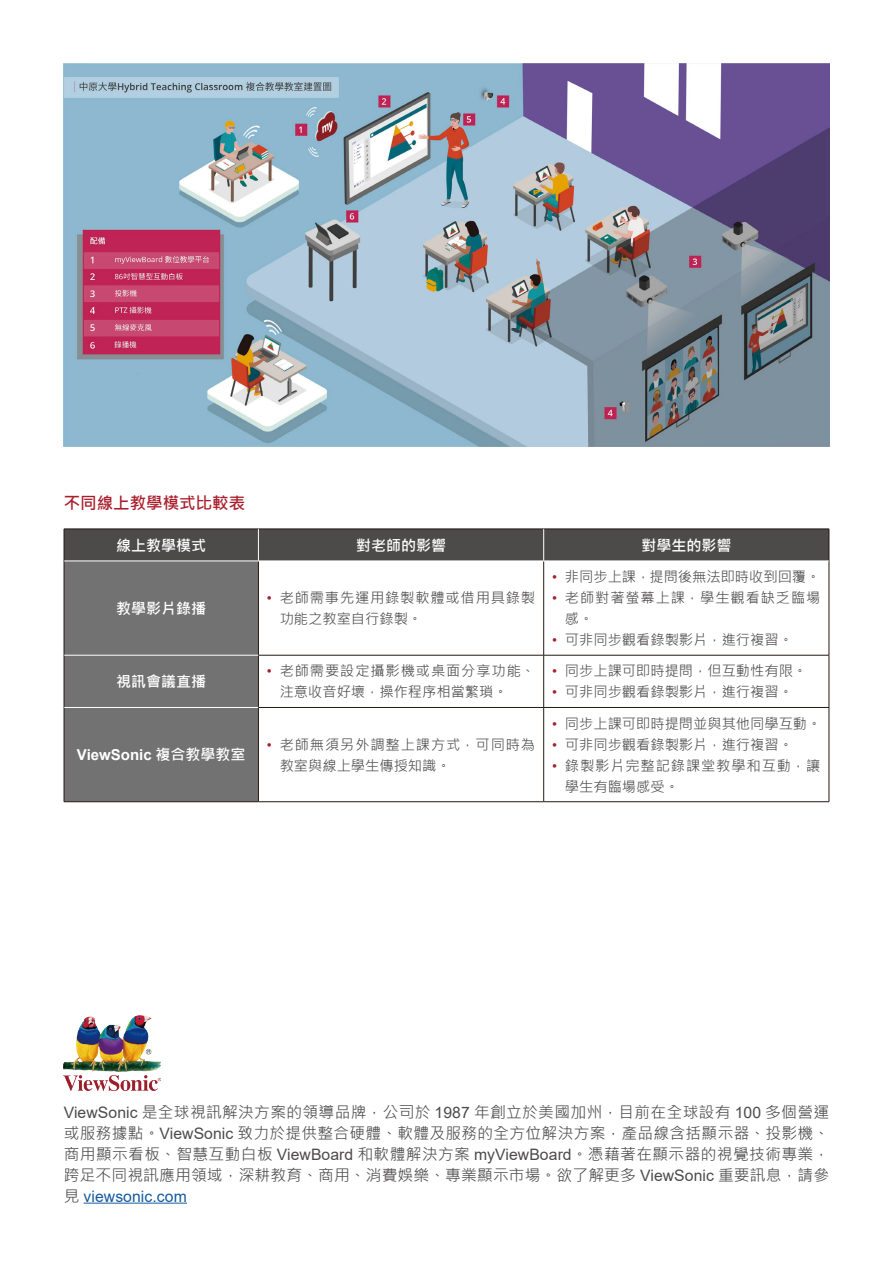
<style>
.page{position:relative;width:893px;height:1263px;background:#fff}
.page>*{position:absolute;margin:0;border:0;box-sizing:border-box;transform-origin:0 0}
.t1{font:700 16.5px "Microsoft Jheng Hei";color:#aa1f2d}
.t2{font:15.75px/21px "Microsoft Jheng Hei";letter-spacing:.01em;color:#4d4a4a;text-align:justify}
.t3{font:700 15px "Microsoft Jheng Hei";color:#fff}
.t4{font:700 15px "Arial";color:#fff}
.t5{font:14.25px/21px "Microsoft Jheng Hei";letter-spacing:.06em;color:#4d4a4a}
.t6{font:14.25px "Microsoft Jheng Hei";color:#4d4a4a}
.s1{font-family:"Arial";color:#aa1f2d}
.s2{font-family:"Microsoft Jheng Hei"}
.s3{font-family:"Arial"}
.s4{font-family:"Arial";color:#165a9f}
</style>
<div class="page">
<div style="left:65px;top:530px;width:764px;height:31px;background:#4d4a4a"></div>
<div style="left:65px;top:562px;width:193px;height:239px;background:#727272"></div>
<hr style="left:64px;top:529px;width:194px;height:1px;background:#231916">
<hr style="left:64px;top:529px;width:1px;height:32px;background:#231916">
<hr style="left:258px;top:529px;width:286px;height:1px;background:#231916">
<hr style="left:544px;top:529px;width:285px;height:1px;background:#231916">
<hr style="left:829px;top:529px;width:1px;height:32px;background:#231916">
<hr style="left:64px;top:561px;width:1px;height:94px;background:#231916">
<hr style="left:258px;top:561px;width:1px;height:94px;background:#231916">
<hr style="left:543px;top:561px;width:1px;height:94px;background:#231916">
<hr style="left:829px;top:561px;width:1px;height:94px;background:#231916">
<hr style="left:64px;top:655px;width:1px;height:52px;background:#231916">
<hr style="left:258px;top:655px;width:286px;height:1px;background:#231916">
<hr style="left:258px;top:655px;width:1px;height:52px;background:#231916">
<hr style="left:544px;top:655px;width:285px;height:1px;background:#231916">
<hr style="left:543px;top:655px;width:1px;height:52px;background:#231916">
<hr style="left:829px;top:655px;width:1px;height:52px;background:#231916">
<hr style="left:64px;top:707px;width:1px;height:94px;background:#231916">
<hr style="left:258px;top:707px;width:286px;height:1px;background:#231916">
<hr style="left:258px;top:708px;width:1px;height:93px;background:#231916">
<hr style="left:544px;top:707px;width:285px;height:1px;background:#231916">
<hr style="left:543px;top:708px;width:1px;height:93px;background:#231916">
<hr style="left:829px;top:708px;width:1px;height:93px;background:#231916">
<hr style="left:64px;top:801px;width:194px;height:1px;background:#231916">
<hr style="left:258px;top:801px;width:286px;height:1px;background:#231916">
<hr style="left:544px;top:801px;width:285px;height:1px;background:#231916">
<hr style="left:258px;top:529px;width:1px;height:32px;background:#fff">
<hr style="left:543px;top:529px;width:1px;height:32px;background:#fff">
<hr style="left:64px;top:561px;width:194px;height:1px;background:#fff">
<hr style="left:258px;top:561px;width:286px;height:1px;background:#fff">
<hr style="left:64px;top:655px;width:194px;height:1px;background:#fff">
<hr style="left:64px;top:707px;width:194px;height:1px;background:#fff">
<img style="left:64px;top:64px;width:765px;height:383px">
<hr style="left:84px;top:1203px;width:103px;height:1px;background:#165a9f">
<img style="left:64px;top:1016px;width:97px;height:74px">
<h3 class="t1" style="left:64px;top:492px;width:183px">不同線上教學模式比較表</h3>
<p class="t3" style="left:116px;top:536px;width:92px">線上教學模式</p>
<p class="t3" style="left:356px;top:536px;width:91px">對老師的影響</p>
<p class="t3" style="left:641px;top:536px;width:91px">對學生的影響</p>
<p class="t3" style="left:116px;top:599px;width:92px">教學影片錄播</p>
<p class="t5" style="left:280px;top:587px;width:257px;text-indent:-13px"><span class="s1">•</span> 老師需事先運用錄製軟體或借用具錄製功能之教室自行錄製。</p>
<p class="t6" style="left:552px;top:568px;width:270px"><span class="s1">•</span> 非同步上課，提問後無法即時收到回覆。</p>
<p class="t5" style="left:565px;top:587px;width:257px;text-indent:-13px"><span class="s1">•</span> 老師對著螢幕上課，學生觀看缺乏臨場感。</p>
<p class="t6" style="left:552px;top:631px;width:242px"><span class="s1">•</span> 可非同步觀看錄製影片，進行複習。</p>
<p class="t3" style="left:116px;top:672px;width:92px">視訊會議直播</p>
<p class="t5" style="left:280px;top:661px;width:257px;text-indent:-13px"><span class="s1">•</span> 老師需要設定攝影機或桌面分享功能、注意收音好壞，操作程序相當繁瑣。</p>
<p class="t6" style="left:552px;top:662px;width:257px"><span class="s1">•</span> 同步上課可即時提問，但互動性有限。</p>
<p class="t6" style="left:552px;top:683px;width:242px"><span class="s1">•</span> 可非同步觀看錄製影片，進行複習。</p>
<p class="t4" style="left:77px;top:745px;width:170px">ViewSonic <span class="s2">複合教學教室</span></p>
<p class="t5" style="left:280px;top:734px;width:257px;text-indent:-13px"><span class="s1">•</span> 老師無須另外調整上課方式，可同時為教室與線上學生傳授知識。</p>
<p class="t6" style="left:552px;top:714px;width:271px"><span class="s1">•</span> 同步上課可即時提問並與其他同學互動。</p>
<p class="t6" style="left:552px;top:735px;width:242px"><span class="s1">•</span> 可非同步觀看錄製影片，進行複習。</p>
<p class="t5" style="left:565px;top:755px;width:257px;text-indent:-13px"><span class="s1">•</span> 錄製影片完整記錄課堂教學和互動，讓學生有臨場感受。</p>
<h3 class="t2" style="left:64px;top:1101px;width:767px"><span class="s3">ViewSonic</span> 是全球視訊解決方案的領導品牌，公司於 <span class="s3">1987</span> 年創立於美國加州，目前在全球設有 <span class="s3">100</span> 多個營運或服務據點。<span class="s3">ViewSonic</span> 致力於提供整合硬體、軟體及服務的全方位解決方案，產品線含括顯示器、投影機、商用顯示看板、智慧互動白板 <span class="s3">ViewBoard</span> 和軟體解決方案 <span class="s3">myViewBoard</span>。憑藉著在顯示器的視覺技術專業，跨足不同視訊應用領域，深耕教育、商用、消費娛樂、專業顯示市場。欲了解更多 <span class="s3">ViewSonic</span> 重要訊息，請參見 <span class="s4">viewsonic.com</span></h3>
</div>
